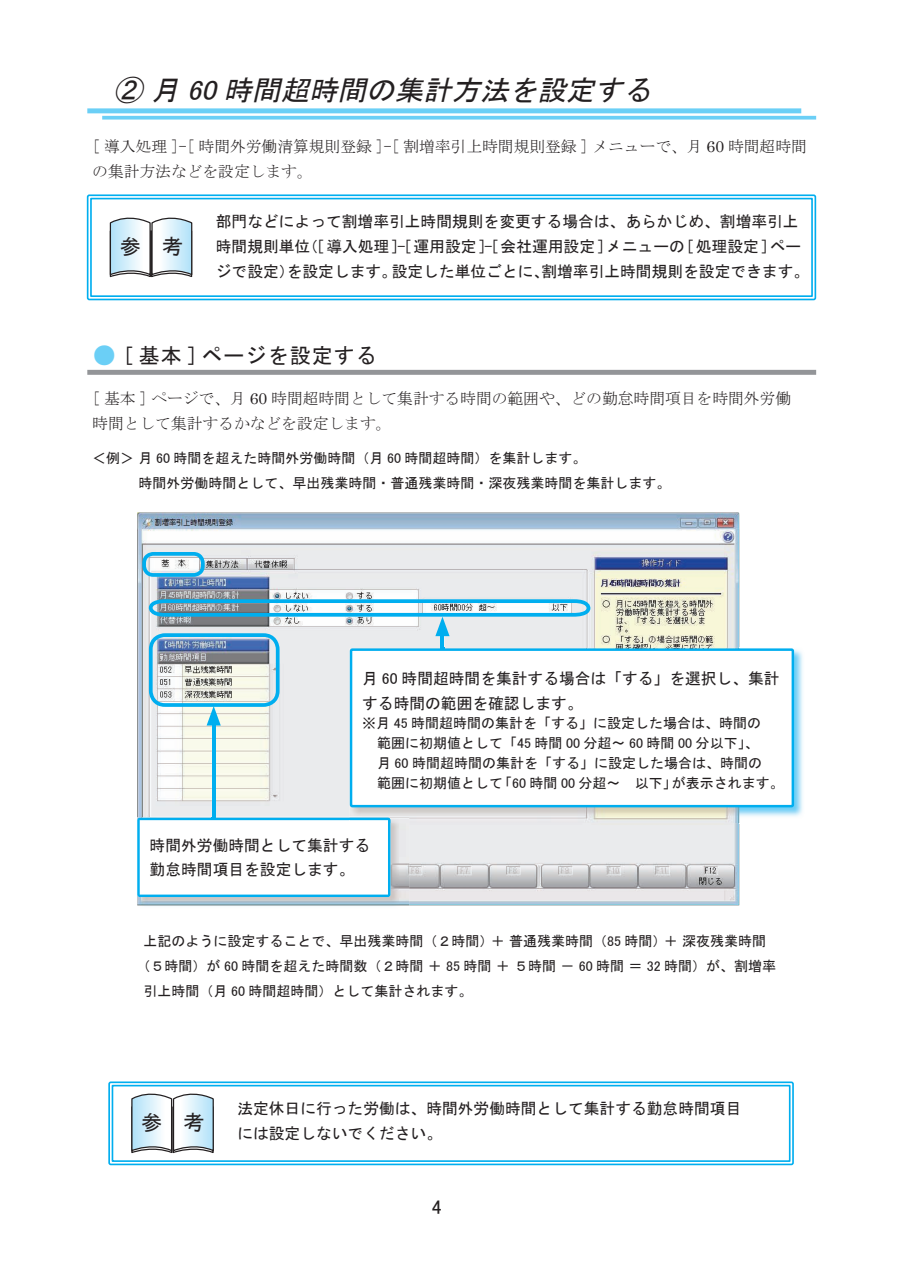
<style>
.page{position:relative;width:903px;height:1275px;background:#fff}
.page>*{position:absolute;margin:0;border:0;box-sizing:border-box;transform-origin:0 0}
.t1{font:italic 27.82px "MS Gothic";color:#231f20}
.t2{font:21px "MS Gothic";letter-spacing:.05em;color:#231f20}
.t3{font:19.6px "MS P Gothic";color:#231f20}
.t4{font:15.75px/24.8px "MS Gothic";color:#231f20}
.t5{font:15.75px/24.8px "MS Mincho";color:#231f20}
.t6{font:14px/20.1px "MS Gothic";color:#231f20}
.s1{font-family:"MS P Gothic"}
.s2{font-family:"Century"}
.s3{font-size:24.5px;color:#6bcff6}
</style>
<div class="page">
<div style="left:87px;top:108px;width:714px;height:5px;background:#6bcff6"></div>
<svg style="left:102px;top:116px;width:714px;height:4px;background:#7bd4f6"></svg>
<div style="left:87px;top:370px;width:729px;height:5px;background:#939598"></div>
<div style="left:108px;top:1081px;width:686px;height:84px;border:2px solid #00aeef;border-radius:2px"></div>
<div style="left:112px;top:1085px;width:678px;height:77px;border:2px solid #00aeef"></div>
<svg style="left:131px;top:1093px;width:83px;height:61px"></svg>
<img style="left:137px;top:512px;width:602px;height:393px">
<div style="left:149px;top:633px;width:131px;height:74px;border:4px solid #00aeef;border-radius:14px"></div>
<hr style="left:212px;top:717px;width:4px;height:112px;background:#00aeef">
<svg style="left:207px;top:706px;width:14px;height:19px"></svg>
<img style="left:137px;top:823px;width:272px;height:82px">
<svg style="left:137px;top:817px;width:253px;height:80px"></svg>
<div style="left:142px;top:552px;width:63px;height:25px;border:4px solid #00aeef;border-radius:9px"></div>
<div style="left:87px;top:194px;width:729px;height:106px;border:2px solid #00aeef;border-radius:2px"></div>
<div style="left:90px;top:198px;width:723px;height:99px;border:2px solid #00aeef"></div>
<svg style="left:109px;top:217px;width:84px;height:61px"></svg>
<hr style="left:441px;top:627px;width:3px;height:113px;background:#00aeef">
<svg style="left:147px;top:597px;width:445px;height:39px"></svg>
<img style="left:349px;top:648px;width:454px;height:175px">
<img style="left:349px;top:817px;width:60px;height:6px">
<img style="left:349px;top:818px;width:41px;height:5px">
<div style="left:351px;top:650px;width:442px;height:156px;background:#fff"></div>
<div style="left:350px;top:648px;width:444px;height:159px;border:2px solid #00aeef"></div>
<h1 class="t1" style="left:85px;top:76px;width:574px">　② 月 <span class="s1">60</span> 時間超時間の集計方法を設定する</h1>
<p class="t5" style="left:92px;top:134px;width:716px">[ 導入処理 ]-[ 時間外労働清算規則登録 ]-[ 割増率引上時間規則登録 ] メニューで、月 <span class="s2">60</span> 時間超時間の集計方法などを設定します。</p>
<h2 class="t2" style="left:120px;top:236px;width:64px">参　考</h2>
<p class="t4" style="left:216px;top:209px;width:595px">部門などによって割増率引上時間規則を変更する場合は、あらかじめ、割増率引上時間規則単位（<span class="s1">[</span> 導入処理 <span class="s1">]-[</span> 運用設定 <span class="s1">]-[</span> 会社運用設定 <span class="s1">]</span> メニューの <span class="s1">[</span> 処理設定 <span class="s1">]</span> ページで設定）を設定します。設定した単位ごとに、割増率引上時間規則を設定できます。</p>
<h2 class="t2" style="left:92px;top:345px;width:286px"><span class="s3">●</span> <span class="s1">[</span> 基本 <span class="s1">]</span> ページを設定する</h2>
<p class="t5" style="left:92px;top:386px;width:700px">[ 基本 ] ページで、月 <span class="s2">60</span> 時間超時間として集計する時間の範囲や、どの勤怠時間項目を時間外労働時間として集計するかなどを設定します。</p>
<p class="t6" style="left:139px;top:446px;width:533px;line-height:24.8px;text-indent:-46px">＜例＞月 <span class="s1">60</span> 時間を超えた時間外労働時間（月 <span class="s1">60</span> 時間超時間）を集計します。<br>時間外労働時間として、早出残業時間・普通残業時間・深夜残業時間を集計します。</p>
<p class="t4" style="left:362px;top:666px;width:419px">月 <span class="s1">60</span> 時間超時間を集計する場合は「する」を選択し、集計する時間の範囲を確認します。</p>
<p class="t6" style="left:377px;top:712px;width:408px;text-indent:-15px">※月 <span class="s1">45</span> 時間超時間の集計を「する」に設定した場合は、時間の<br>範囲に初期値として「<span class="s1">45</span> 時間 <span class="s1">00</span> 分超～ <span class="s1">60</span> 時間 <span class="s1">00</span> 分以下」、<br>月 <span class="s1">60</span> 時間超時間の集計を「する」に設定した場合は、時間の<br>範囲に初期値として「<span class="s1">60</span> 時間 <span class="s1">00</span> 分超～　以下」が表示されます。</p>
<p class="t4" style="left:150px;top:832px;width:222px">時間外労働時間として集計する勤怠時間項目を設定します。</p>
<p class="t6" style="left:97px;top:931px;width:670px">　　　上記のように設定することで、早出残業時間（２時間）＋普通残業時間（<span class="s1">85</span> 時間）＋深夜残業時間</p>
<p class="t6" style="left:136px;top:956px;width:641px">（５時間）が <span class="s1">60</span> 時間を超えた時間数（２時間＋ <span class="s1">85</span> 時間＋５時間－ <span class="s1">60</span> 時間＝ <span class="s1">32</span> 時間）が、割増率</p>
<p class="t6" style="left:143px;top:980px;width:330px">引上時間（月 <span class="s1">60</span> 時間超時間）として集計されます。</p>
<h2 class="t2" style="left:142px;top:1112px;width:64px">参　考</h2>
<p class="t4" style="left:237px;top:1096px;width:506px">法定休日に行った労働は、時間外労働時間として集計する勤怠時間項目</p>
<p class="t4" style="left:237px;top:1121px;width:206px">には設定しないでください。</p>
<h3 class="t3" style="left:432px;top:1197px;width:11px">4</h3>
</div>
